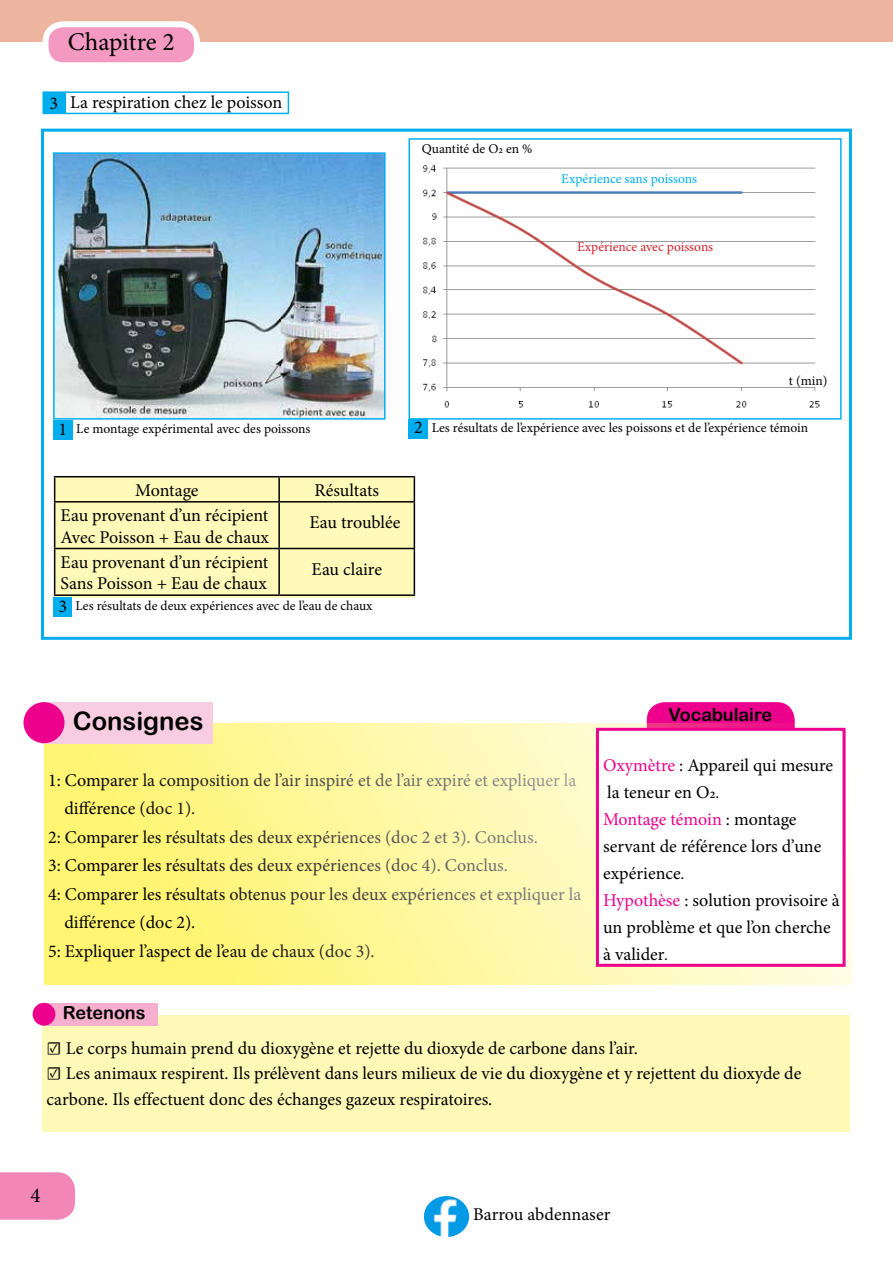
<style>
.page{position:relative;width:893px;height:1263px;background:#fff}
.page>*{position:absolute;margin:0;border:0;box-sizing:border-box;transform-origin:0 0}
.t1{font:25.5px "Minion Pro";letter-spacing:-.01em;color:#000}
.t2{font:25.5px "Arial Rounded MT Bold";color:#000}
.t3{font:21px "Minion Pro";color:#000}
.t4{font:18px/27px "Minion Pro";color:#000}
.t5{font:18px "Arial Rounded MT Bold";color:#000}
.t6{font:13.5px "Minion Pro";color:#000}
.t7{font:13.5px "Minion Pro";color:#00aeef}
.t8{font:13.5px "Minion Pro";color:#d2232a}
.s1{color:#ec008c}
</style>
<div class="page">
<div style="left:1px;top:1px;width:892px;height:41px;background:#edb4a0"></div>
<div style="left:46px;top:24px;width:151px;height:41px;background:#f49ac2;border-radius:18px"></div>
<div style="left:43px;top:21px;width:157px;height:47px;border:6px solid #fff;border-radius:18px"></div>
<svg style="left:0;top:1172px;width:75px;height:48px;background:#f28cba"></svg>
<img style="left:424px;top:1196px;width:45px;height:41px">
<div style="left:647px;top:702px;width:148px;height:62px;background:#ec008c;border-radius:18px"></div>
<div style="left:43px;top:92px;width:22px;height:21px;background:#00aeef"></div>
<div style="left:43px;top:91px;width:22px;height:23px;border:2px solid #00aeef"></div>
<div style="left:65px;top:91px;width:224px;height:23px;border:2px solid #00aeef"></div>
<div style="left:41px;top:129px;width:811px;height:511px;border:3px solid #00aeef"></div>
<img style="left:56px;top:155px;width:327px;height:262px">
<div style="left:53px;top:152px;width:333px;height:268px;border:2px solid #00aeef"></div>
<img style="left:423px;top:165px;width:397px;height:243px">
<div style="left:409px;top:138px;width:433px;height:282px;border:2px solid #00aeef"></div>
<div style="left:54px;top:476px;width:360px;height:121px;background:#fff9ba"></div>
<hr style="left:54px;top:476px;width:225px;height:1px;background:#000">
<svg style="left:54px;top:477px;width:1px;height:24px"></svg>
<hr style="left:279px;top:476px;width:136px;height:1px;background:#000">
<hr style="left:278px;top:477px;width:2px;height:24px;background:#000">
<svg style="left:414px;top:477px;width:1px;height:24px"></svg>
<hr style="left:54px;top:501px;width:225px;height:1px;background:#000">
<hr style="left:54px;top:502px;width:1px;height:46px;background:#000">
<hr style="left:279px;top:501px;width:136px;height:1px;background:#000">
<hr style="left:278px;top:502px;width:2px;height:46px;background:#000">
<hr style="left:414px;top:502px;width:1px;height:46px;background:#000">
<hr style="left:54px;top:548px;width:225px;height:1px;background:#000">
<hr style="left:54px;top:549px;width:1px;height:45px;background:#000">
<hr style="left:279px;top:548px;width:136px;height:1px;background:#000">
<hr style="left:278px;top:549px;width:2px;height:45px;background:#000">
<hr style="left:414px;top:549px;width:1px;height:45px;background:#000">
<hr style="left:54px;top:594px;width:225px;height:2px;background:#000">
<hr style="left:279px;top:594px;width:136px;height:2px;background:#000">
<div style="left:53px;top:420px;width:19px;height:20px;background:#00aeef"></div>
<div style="left:409px;top:419px;width:19px;height:19px;background:#00aeef"></div>
<div style="left:54px;top:597px;width:18px;height:19px;background:#00aeef"></div>
<svg style="left:44px;top:723px;width:808px;height:261px;background:#fef698"></svg>
<div style="left:597px;top:729px;width:247px;height:236px;background:#fff"></div>
<div style="left:596px;top:728px;width:250px;height:239px;border:3px solid #ec008c"></div>
<div style="left:43px;top:1015px;width:807px;height:116px;background:#fff9b8"></div>
<div style="left:43px;top:1003px;width:115px;height:22px;background:#f6afce"></div>
<div style="left:33px;top:1003px;width:22px;height:22px;background:#ec008c;border-radius:50%"></div>
<div style="left:41px;top:702px;width:172px;height:41px;background:#f9cde1"></div>
<div style="left:24px;top:702px;width:41px;height:41px;background:#ec008c;border-radius:50%"></div>
<h1 class="t1" style="left:68px;top:25px;width:108px">Chapitre 2</h1>
<p class="t4" style="left:50px;top:88px;width:234px">3 La respiration chez le poisson</p>
<p class="t6" style="left:422px;top:140px;width:112px">Quantité de O2 en %</p>
<p class="t7" style="left:561px;top:169px;width:137px">Expérience sans poissons</p>
<p class="t8" style="left:577px;top:237px;width:138px">Expérience avec poissons</p>
<p class="t6" style="left:789px;top:371px;width:40px">t (min)</p>
<p class="t4" style="left:60px;top:416px;width:8px">1</p>
<p class="t4" style="left:414px;top:414px;width:10px">2</p>
<p class="t6" style="left:76px;top:420px;width:236px">Le montage expérimental avec des poissons</p>
<p class="t6" style="left:432px;top:419px;width:378px">Les résultats de l’expérience avec les poissons et de l’expérience témoin</p>
<p class="t4" style="left:135px;top:477px;width:65px">Montage</p>
<p class="t4" style="left:314px;top:477px;width:66px">Résultats</p>
<p class="t4" style="left:61px;top:504px;width:210px;line-height:21.6px">Eau provenant d’un récipient<br>Avec Poisson + Eau de chaux</p>
<p class="t4" style="left:309px;top:509px;width:93px">Eau troublée</p>
<p class="t4" style="left:61px;top:551px;width:209px;line-height:21.6px">Eau provenant d’un récipient<br>Sans Poisson + Eau de chaux</p>
<p class="t4" style="left:312px;top:556px;width:72px">Eau claire</p>
<p class="t4" style="left:59px;top:592px;width:10px">3</p>
<p class="t6" style="left:76px;top:597px;width:298px">Les résultats de deux expériences avec de l’eau de chaux</p>
<h1 class="t2" style="left:73px;top:705px;width:132px">Consignes</h1>
<p class="t5" style="left:668px;top:704px;width:105px">Vocabulaire</p>
<p class="t4" style="left:48px;top:767px;width:530px">1: Comparer la composition de l’air inspiré et de l’air expiré et expliquer la</p>
<p class="t4" style="left:64px;top:795px;width:132px">différence (doc 1).</p>
<p class="t4" style="left:48px;top:824px;width:491px">2: Comparer les résultats des deux expériences (doc 2 et 3). Conclus.</p>
<p class="t4" style="left:48px;top:852px;width:461px">3: Comparer les résultats des deux expériences (doc 4). Conclus.</p>
<p class="t4" style="left:48px;top:881px;width:535px">4: Comparer les résultats obtenus pour les deux expériences et expliquer la</p>
<p class="t4" style="left:64px;top:909px;width:132px">différence (doc 2).</p>
<p class="t4" style="left:48px;top:938px;width:328px">5: Expliquer l’aspect de l’eau de chaux (doc 3).</p>
<p class="t5" style="left:63px;top:1002px;width:84px">Retenons</p>
<p class="t4" style="left:603px;top:752px;width:238px"><span class="s1">Oxymètre</span> : Appareil qui mesure la teneur en O2.<br><span class="s1">Montage témoin</span> : montage servant de référence lors d’une expérience.<br><span class="s1">Hypothèse</span> : solution provisoire à un problème et que l’on cherche à valider.</p>
<p class="t4" style="left:47px;top:1034px;width:593px">☑ Le corps humain prend du dioxygène et rejette du dioxyde de carbone dans l’air.</p>
<p class="t4" style="left:47px;top:1061px;width:756px;line-height:25.5px">☑ Les animaux respirent. Ils prélèvent dans leurs milieux de vie du dioxygène et y rejettent du dioxyde de carbone. Ils effectuent donc des échanges gazeux respiratoires.</p>
<p class="t3" style="left:30px;top:1181px;width:12px">4</p>
<p class="t4" style="left:473px;top:1200px;width:139px">Barrou abdennaser</p>
</div>
